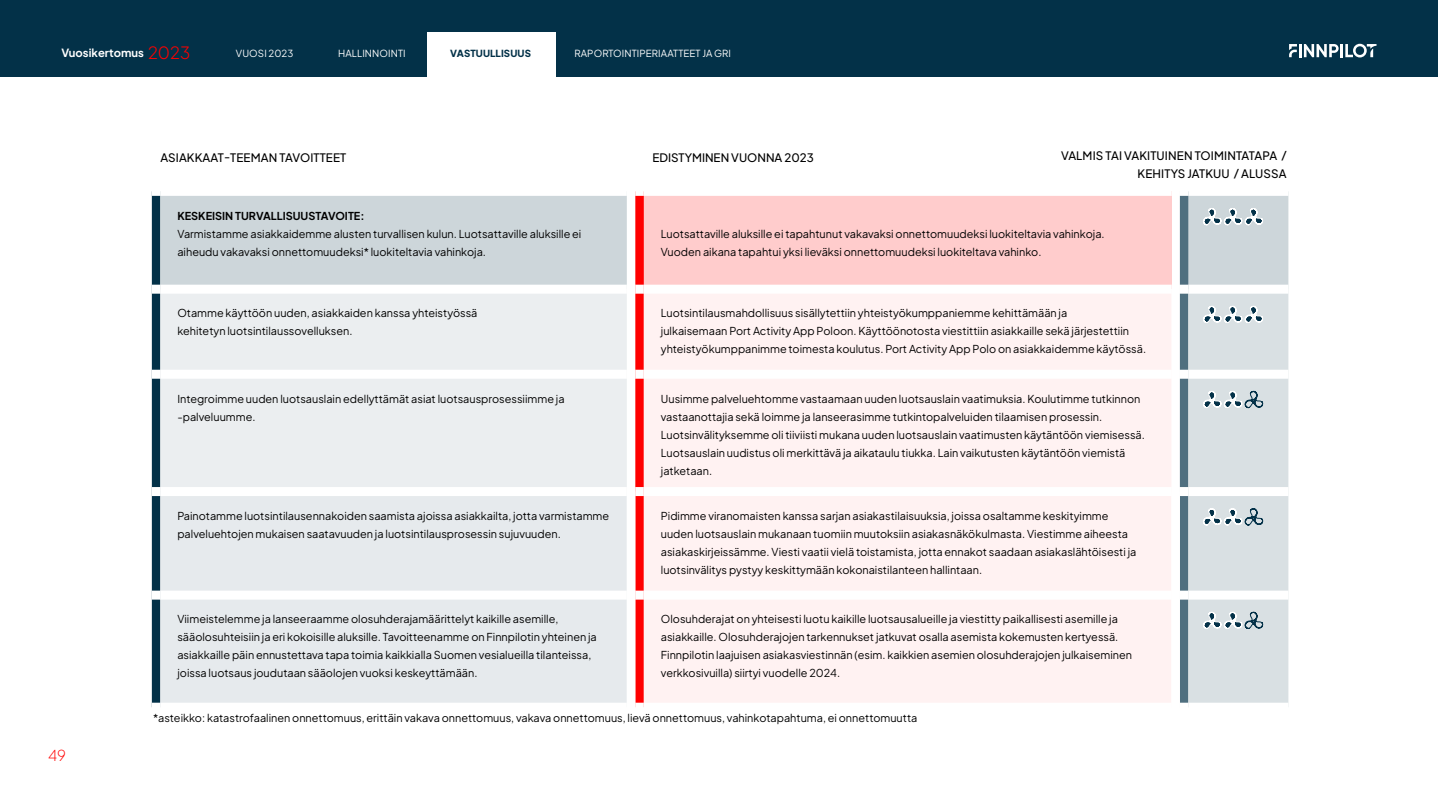
<style>
.page{position:relative;width:1438px;height:808px;background:#fff}
.page>*{position:absolute;margin:0;border:0;box-sizing:border-box;transform-origin:0 0}
.t1{font:15px "Plus Jakarta Sans";color:#f00}
.Base{font:11.7px/18px "Plus Jakarta Sans";letter-spacing:.01em;color:#000;text-align:right}
.t2{font:700 11.25px "Plus Jakarta Sans";color:#fff}
.Base-2{font:10.8px/18px "Plus Jakarta Sans";color:#000}
.Base-3{font:700 10.8px "Plus Jakarta Sans";color:#000}
.t3{font:9.75px "Plus Jakarta Sans";letter-spacing:.01em;color:#fff}
.t4{font:800 9.75px "Plus Jakarta Sans";letter-spacing:.01em;color:#033148}
.s1{font-weight:400;font-size:16.8px;color:#f00}
</style>
<div class="page">
<div style="left:0;top:0;width:1437px;height:76px;background:#033148"></div>
<svg style="left:1289px;top:44px;width:87px;height:13px"></svg>
<div style="left:427px;top:32px;width:128px;height:55px;background:#fff"></div>
<div style="left:152px;top:196px;width:8px;height:507px;background:#033148"></div>
<div style="left:160px;top:196px;width:1012px;height:89px;background:#cdd6da"></div>
<svg style="left:635px;top:196px;width:8px;height:291px;background:#ff0a0a"></svg>
<div style="left:643px;top:191px;width:528px;height:98px;background:#fcc"></div>
<div style="left:160px;top:294px;width:466px;height:193px;background:#ebeef0"></div>
<div style="left:643px;top:294px;width:528px;height:193px;background:#fff2f2"></div>
<div style="left:160px;top:496px;width:466px;height:207px;background:#e6eaed"></div>
<div style="left:626px;top:496px;width:545px;height:207px;background:#fff2f2"></div>
<div style="left:643px;top:187px;width:528px;height:9px;background:#fff"></div>
<div style="left:152px;top:285px;width:8px;height:9px;background:#fff"></div>
<div style="left:635px;top:285px;width:8px;height:9px;background:#fff"></div>
<div style="left:643px;top:285px;width:528px;height:9px;background:#fff"></div>
<div style="left:152px;top:370px;width:8px;height:9px;background:#fff"></div>
<div style="left:160px;top:370px;width:466px;height:9px;background:#fff"></div>
<div style="left:635px;top:370px;width:8px;height:9px;background:#fff"></div>
<div style="left:643px;top:370px;width:528px;height:9px;background:#fff"></div>
<div style="left:152px;top:487px;width:8px;height:9px;background:#fff"></div>
<div style="left:152px;top:591px;width:8px;height:9px;background:#fff"></div>
<div style="left:160px;top:591px;width:466px;height:9px;background:#fff"></div>
<div style="left:626px;top:591px;width:9px;height:9px;background:#fff"></div>
<div style="left:635px;top:591px;width:8px;height:9px;background:#fff"></div>
<div style="left:643px;top:591px;width:528px;height:9px;background:#fff"></div>
<svg style="left:1179px;top:191px;width:109px;height:516px;background:#ced7db"></svg>
<p class="t2" style="left:61px;top:44px;width:130px">Vuosikertomus <span class="s1">2023</span></p>
<p class="t3" style="left:236px;top:45px;width:59px">VUOSI 2023</p>
<p class="t3" style="left:338px;top:45px;width:69px">HALLINNOINTI</p>
<p class="t4" style="left:450px;top:45px;width:82px">VASTUULLISUUS</p>
<p class="t3" style="left:574px;top:45px;width:158px">RAPORTOINTIPERIAATTEET JA GRI</p>
<p class="Base" style="left:160px;top:147px;width:187px">ASIAKKAAT-TEEMAN TAVOITTEET</p>
<p class="Base" style="left:652px;top:147px;width:163px">EDISTYMINEN VUONNA 2023</p>
<p class="Base" style="left:1061px;top:145px;width:227px">VALMIS TAI VAKITUINEN TOIMINTATAPA /<br>KEHITYS JATKUU / ALUSSA</p>
<p class="Base-3" style="left:177px;top:207px;width:189px">KESKEISIN TURVALLISUUSTAVOITE:</p>
<p class="Base-2" style="left:177px;top:224px;width:405px">Varmistamme asiakkaidemme alusten turvallisen kulun. Luotsattaville aluksille ei aiheudu vakavaksi onnettomuudeksi* luokiteltavia vahinkoja.</p>
<p class="Base-2" style="left:660px;top:224px;width:445px">Luotsattaville aluksille ei tapahtunut vakavaksi onnettomuudeksi luokiteltavia vahinkoja.<br>Vuoden aikana tapahtui yksi lieväksi onnettomuudeksi luokiteltava vahinko.</p>
<h1 class="t1" style="left:48px;top:744px;width:19px">49</h1>
<p class="Base-2" style="left:177px;top:303px;width:301px">Otamme käyttöön uuden, asiakkaiden kanssa yhteistyössä kehitetyn luotsintilaussovelluksen.</p>
<p class="Base-2" style="left:660px;top:303px;width:487px">Luotsintilausmahdollisuus sisällytettiin yhteistyökumppaniemme kehittämään ja<br>julkaisemaan Port Activity App Poloon. Käyttöönotosta viestittiin asiakkaille sekä järjestettiin yhteistyökumppanimme toimesta koulutus. Port Activity App Polo on asiakkaidemme käytössä.</p>
<p class="Base-2" style="left:177px;top:388px;width:388px">Integroimme uuden luotsauslain edellyttämät asiat luotsausprosessiimme ja -palveluumme.</p>
<p class="Base-2" style="left:660px;top:388px;width:485px">Uusimme palveluehtomme vastaamaan uuden luotsauslain vaatimuksia. Koulutimme tutkinnon vastaanottajia sekä loimme ja lanseerasimme tutkintopalveluiden tilaamisen prosessin.<br>Luotsinvälityksemme oli tiiviisti mukana uuden luotsauslain vaatimusten käytäntöön viemisessä.<br>Luotsauslain uudistus oli merkittävä ja aikataulu tiukka. Lain vaikutusten käytäntöön viemistä jatketaan.</p>
<p class="Base-2" style="left:177px;top:506px;width:433px">Painotamme luotsintilausennakoiden saamista ajoissa asiakkailta, jotta varmistamme palveluehtojen mukaisen saatavuuden ja luotsintilausprosessin sujuvuuden.</p>
<p class="Base-2" style="left:660px;top:506px;width:477px">Pidimme viranomaisten kanssa sarjan asiakastilaisuuksia, joissa osaltamme keskityimme uuden luotsauslain mukanaan tuomiin muutoksiin asiakasnäkökulmasta. Viestimme aiheesta asiakaskirjeissämme. Viesti vaatii vielä toistamista, jotta ennakot saadaan asiakaslähtöisesti ja luotsinvälitys pystyy keskittymään kokonaistilanteen hallintaan.</p>
<p class="Base-2" style="left:177px;top:609px;width:421px">Viimeistelemme ja lanseeraamme olosuhderajamäärittelyt kaikille asemille, sääolosuhteisiin ja eri kokoisille aluksille. Tavoitteenamme on Finnpilotin yhteinen ja asiakkaille päin ennustettava tapa toimia kaikkialla Suomen vesialueilla tilanteissa, joissa luotsaus joudutaan sääolojen vuoksi keskeyttämään.</p>
<p class="Base-2" style="left:660px;top:609px;width:472px">Olosuhderajat on yhteisesti luotu kaikille luotsausalueille ja viestitty paikallisesti asemille ja asiakkaille. Olosuhderajojen tarkennukset jatkuvat osalla asemista kokemusten kertyessä.<br>Finnpilotin laajuisen asiakasviestinnän (esim. kaikkien asemien olosuhderajojen julkaiseminen verkkosivuilla) siirtyi vuodelle 2024.</p>
<p class="Base-2" style="left:153px;top:708px;width:765px">*asteikko: katastrofaalinen onnettomuus, erittäin vakava onnettomuus, vakava onnettomuus, lievä onnettomuus, vahinkotapahtuma, ei onnettomuutta</p>
</div>
